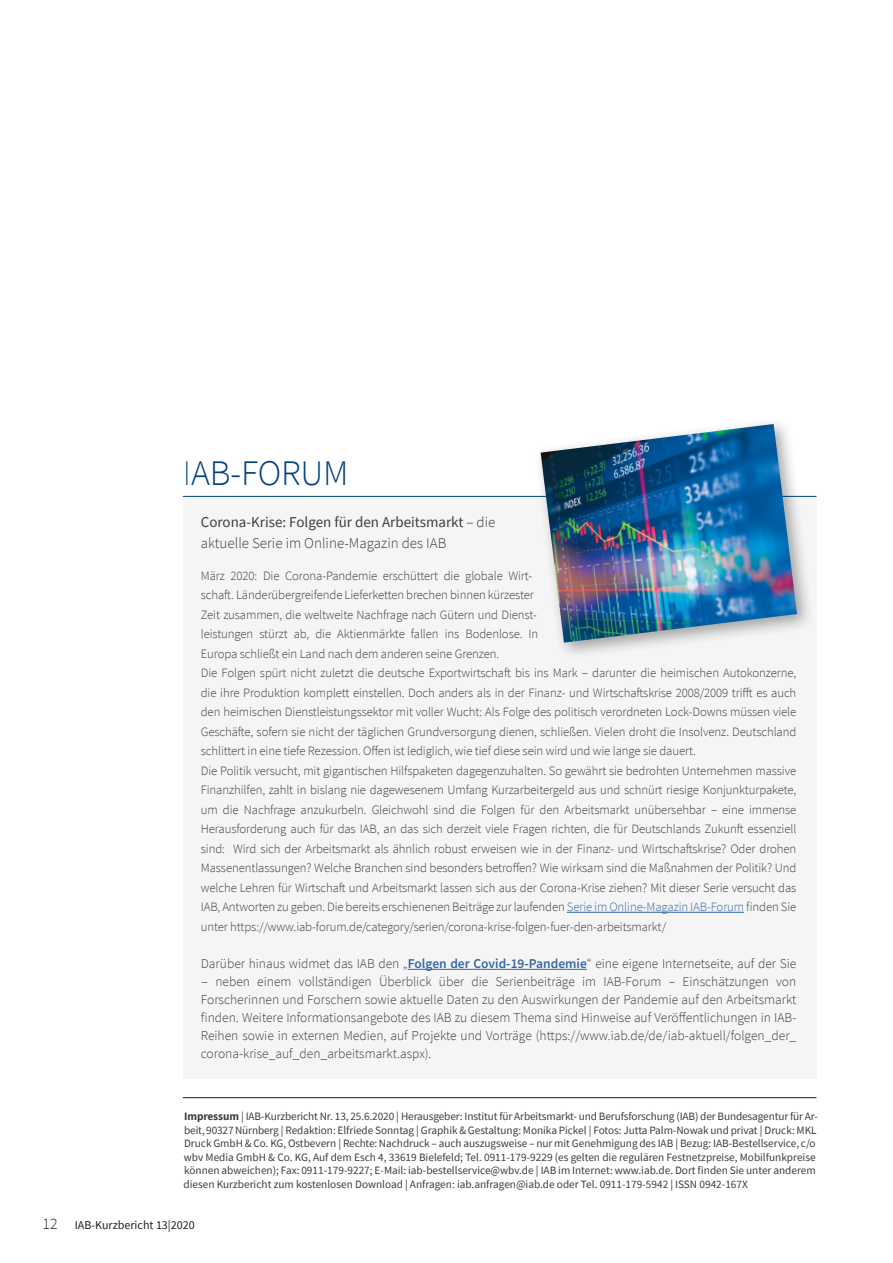
<style>
.page{position:relative;width:893px;height:1263px;background:#fff}
.page>*{position:absolute;margin:0;border:0;box-sizing:border-box;transform-origin:0 0}
.Überschrift_1{font:300 36px "Source Sans Pro";letter-spacing:-.005em;color:#014081}
.Überschrift_Anzeige{font:300 15px/21px "Source Sans Pro";color:#3e3e3f}
.Fließtext_Anzeige{font:300 13.5px/18px "Source Sans Pro";color:#3e3e3f;text-align:justify}
.Fließtext_Anzeige-2{font:300 12.75px/19.5px "Source Sans Pro";letter-spacing:-.01em;color:#3e3e3f;text-align:justify}
.t1{font:12px "Source Sans Pro";color:#231f20}
.Graphiktext{font:11.25px/13.5px "Source Sans Pro";letter-spacing:-.005em;color:#3e3e3f}
.s1{font-weight:200}
.s2{font-weight:400}
.s3{color:#3667a4}
.s4{font-weight:600;color:#3667a4}
.s5{font-weight:700}
.s6{font-weight:300;font-size:15.75px}
</style>
<div class="page">
<hr style="left:183px;top:1097px;width:633px;height:1px;background:#231f20">
<div style="left:183px;top:496px;width:633px;height:583px;background:#f5f5f6"></div>
<hr style="left:567px;top:912px;width:177px;height:1px;background:#3667a4">
<hr style="left:408px;top:969px;width:179px;height:1px;background:#3667a4">
<hr style="left:183px;top:496px;width:633px;height:1px;background:#014081">
<div style="left:533px;top:416px;width:281px;height:244px;background:#231f20;opacity:.4"></div>
<img style="left:541px;top:424px;width:256px;height:219px">
<p class="Überschrift_1" style="left:183px;top:451px;width:167px"><span class="s1">I</span>AB-FORUM</p>
<p class="Überschrift_Anzeige" style="left:201px;top:511px;width:296px"><span class="s2">Corona-Krise: Folgen für den Arbeitsmarkt</span> – die aktuelle Serie im Online-Magazin des IAB</p>
<p class="Fließtext_Anzeige-2" style="left:201px;top:566px;width:339px;text-align:left">März 2020: Die Corona-Pandemie erschüttert die globale Wirt&shy;schaft. Länderübergreifende Lieferketten brechen binnen kürzester Zeit zusammen, die weltweite Nachfrage nach Gütern und Dienst&shy;leistungen stürzt ab, die Aktienmärkte fallen ins Bodenlose. In Europa schließt ein Land nach dem anderen seine Grenzen.</p>
<p class="Fließtext_Anzeige-2" style="left:201px;top:663px;width:597px">Die Folgen spürt nicht zuletzt die deutsche Exportwirtschaft bis ins Mark – darunter die heimischen Autokonzerne, die ihre Produktion komplett einstellen. Doch anders als in der Finanz- und Wirtschaftskrise 2008/2009 trifft es auch den heimischen Dienstleistungssektor mit voller Wucht: Als Folge des politisch verordneten Lock-Downs müssen viele Geschäfte, sofern sie nicht der täglichen Grundversorgung dienen, schließen. Vielen droht die Insolvenz. Deutschland schlittert in eine tiefe Rezession. Offen ist lediglich, wie tief diese sein wird und wie lange sie dauert.</p>
<p class="Fließtext_Anzeige-2" style="left:201px;top:761px;width:597px">Die Politik versucht, mit gigantischen Hilfspaketen dagegenzuhalten. So gewährt sie bedrohten Unternehmen massive Finanzhilfen, zahlt in bislang nie dagewesenem Umfang Kurzarbeitergeld aus und schnürt riesige Konjunkturpakete, um die Nachfrage anzukurbeln. Gleichwohl sind die Folgen für den Arbeitsmarkt unübersehbar – eine immense Herausforderung auch für das IAB, an das sich derzeit viele Fragen richten, die für Deutschlands Zukunft essenziell sind: Wird sich der Arbeitsmarkt als ähnlich robust erweisen wie in der Finanz- und Wirtschaftskrise? Oder drohen Massenentlassungen? Welche Branchen sind besonders betroffen? Wie wirksam sind die Maßnahmen der Politik? Und welche Lehren für Wirtschaft und Arbeitsmarkt lassen sich aus der Corona-Krise ziehen? Mit dieser Serie versucht das IAB, Antworten zu geben. Die bereits erschienenen Beiträge zur laufenden <span class="s3">Serie im Online-Magazin IAB-Forum</span> finden Sie unter https://www.iab-forum.de/category/serien/corona-krise-folgen-fuer-den-arbeitsmarkt/</p>
<p class="Fließtext_Anzeige" style="left:201px;top:955px;width:597px">Darüber hinaus widmet das IAB den „<span class="s4">Folgen der Covid-19-Pandemie</span>“ eine eigene Internetseite, auf der Sie</p>
<p class="Fließtext_Anzeige" style="left:201px;top:973px;width:597px">– neben einem vollständigen Überblick über die Serienbeiträge im IAB-Forum – Einschätzungen von Forscherinnen und Forschern sowie aktuelle Daten zu den Auswirkungen der Pandemie auf den Arbeitsmarkt finden. Weitere Informationsangebote des IAB zu diesem Thema sind Hinweise auf Veröffentlichungen in IAB-Reihen sowie in externen Medien, auf Projekte und Vorträge (https://www.iab.de/de/iab-aktuell/folgen_der_ corona-krise_auf_den_arbeitsmarkt.aspx).</p>
<p class="Graphiktext" style="left:184px;top:1109px;width:636px"><span class="s5">Impressum</span> | IAB-Kurzbericht Nr. 13, 25.6.2020 | Herausgeber: Institut für Arbeitsmarkt- und Berufsforschung (IAB) der Bundesagentur für Ar&shy;beit, 90327 Nürnberg | Redaktion: Elfriede Sonntag | Graphik &amp; Gestaltung: Monika Pickel | Fotos: Jutta Palm-Nowak und privat | Druck: MKL Druck GmbH &amp; Co. KG, Ostbevern | Rechte: Nachdruck – auch auszugsweise – nur mit Genehmigung des IAB | Bezug: IAB-Bestellservice, c/o wbv Media GmbH &amp; Co. KG, Auf dem Esch 4, 33619 Bielefeld; Tel. 0911-179-9229 (es gelten die regulären Festnetzpreise, Mobilfunkpreise können abweichen); Fax: 0911-179-9227; E-Mail: iab-bestellservice@wbv.de | IAB im Internet: www.iab.de. Dort finden Sie unter anderem diesen Kurzbericht zum kostenlosen Download | Anfragen: iab.anfragen@iab.de oder Tel. 0911-179-5942 | ISSN 0942-167X</p>
<p class="t1" style="left:43px;top:1217px;width:154px"><span class="s6">12</span> IAB-Kurzbericht 13|2020</p>
</div>
